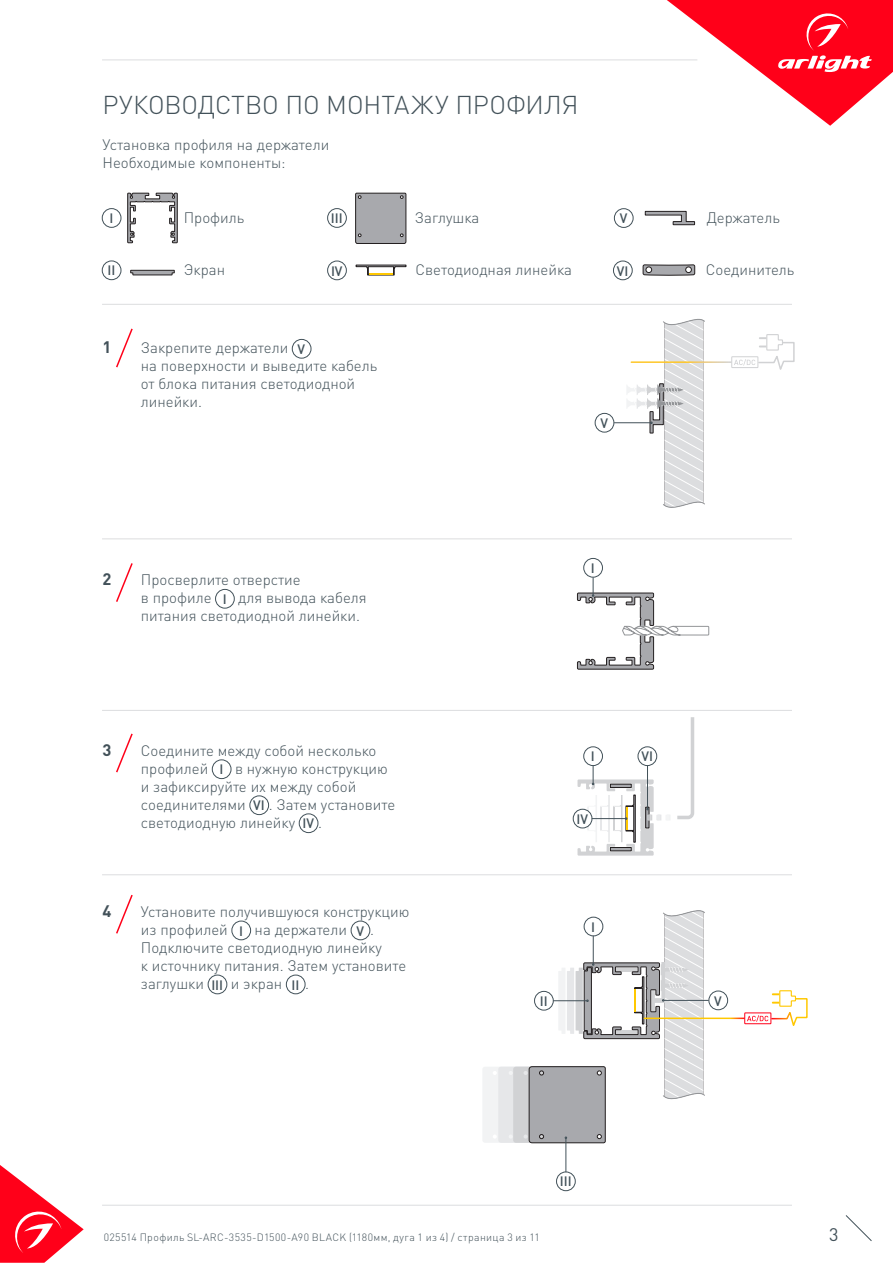
<style>
.page{position:relative;width:893px;height:1263px;background:#fff}
.page>*{position:absolute;margin:0;border:0;box-sizing:border-box;transform-origin:0 0}
.t1{font:300 25.5px "DIN Pro";letter-spacing:-.005em;color:#425159}
.t2{font:18px "DIN Pro";color:#425159}
.t3{font:700 16.5px "DIN Pro";color:#425159}
.t4{font:300 15px/18px "DIN Pro";color:#425159}
.t5{font:500 13.5px "DIN Pro";color:#425159}
.t6{font:300 10.5px "DIN Pro";letter-spacing:.04em;color:#425159}
</style>
<div class="page">
<svg style="left:0;top:1165px;width:84px;height:98px"></svg>
<svg style="left:845px;top:1215px;width:27px;height:26px"></svg>
<svg style="left:667px;top:0;width:226px;height:126px"></svg>
<hr style="left:102px;top:60px;width:595px;height:1px;background:#dcdddf">
<hr style="left:102px;top:1205px;width:690px;height:1px;background:#dcdddf">
<hr style="left:102px;top:304px;width:690px;height:1px;background:#dcdddf">
<hr style="left:102px;top:538px;width:690px;height:1px;background:#dcdddf">
<hr style="left:102px;top:710px;width:690px;height:1px;background:#dcdddf">
<hr style="left:102px;top:874px;width:690px;height:1px;background:#dcdddf">
<svg style="left:356px;top:265px;width:50px;height:10px"></svg>
<div style="left:327px;top:261px;width:20px;height:19px;border:1px solid #425159;border-radius:50%"></div>
<div style="left:614px;top:208px;width:19px;height:20px;border:1px solid #425159;border-radius:50%"></div>
<div style="left:613px;top:261px;width:19px;height:19px;border:1px solid #425159;border-radius:50%"></div>
<div style="left:292px;top:339px;width:19px;height:19px;border:1px solid #425159;border-radius:50%"></div>
<div style="left:212px;top:760px;width:19px;height:19px;border:1px solid #425159;border-radius:50%"></div>
<div style="left:250px;top:796px;width:19px;height:19px;border:1px solid #425159;border-radius:50%"></div>
<div style="left:299px;top:814px;width:19px;height:19px;border:1px solid #425159;border-radius:50%"></div>
<div style="left:232px;top:921px;width:19px;height:19px;border:1px solid #425159;border-radius:50%"></div>
<div style="left:351px;top:921px;width:19px;height:19px;border:1px solid #425159;border-radius:50%"></div>
<div style="left:208px;top:975px;width:19px;height:19px;border:1px solid #425159;border-radius:50%"></div>
<div style="left:286px;top:975px;width:19px;height:19px;border:1px solid #425159;border-radius:50%"></div>
<div style="left:215px;top:589px;width:19px;height:19px;border:1px solid #425159;border-radius:50%"></div>
<div style="left:731px;top:356px;width:27px;height:12px;border:1px solid #d1d2d4"></div>
<svg style="left:734px;top:334px;width:61px;height:36px"></svg>
<svg style="left:116px;top:328px;width:17px;height:40px"></svg>
<svg style="left:116px;top:563px;width:17px;height:39px"></svg>
<svg style="left:116px;top:733px;width:17px;height:40px"></svg>
<svg style="left:116px;top:894px;width:17px;height:40px"></svg>
<div style="left:573px;top:809px;width:19px;height:19px;border:1px solid #425159;border-radius:50%"></div>
<svg style="left:643px;top:265px;width:52px;height:10px"></svg>
<div style="left:638px;top:747px;width:19px;height:19px;border:1px solid #425159;border-radius:50%"></div>
<hr style="left:647px;top:765px;width:1px;height:43px;background:#425159">
<div style="left:583px;top:558px;width:20px;height:19px;border:1px solid #425159;border-radius:50%"></div>
<div style="left:583px;top:747px;width:20px;height:19px;border:1px solid #425159;border-radius:50%"></div>
<svg style="left:577px;top:766px;width:93px;height:90px"></svg>
<div style="left:556px;top:1172px;width:19px;height:19px;border:1px solid #425159;border-radius:50%"></div>
<hr style="left:566px;top:1138px;width:1px;height:34px;background:#425159">
<svg style="left:677px;top:717px;width:17px;height:102px"></svg>
<div style="left:610px;top:784px;width:21px;height:4px;border:1px solid #231f20"></div>
<div style="left:610px;top:847px;width:21px;height:4px;border:1px solid #231f20"></div>
<svg style="left:645px;top:211px;width:50px;height:14px"></svg>
<div style="left:595px;top:413px;width:19px;height:19px;border:1px solid #425159;border-radius:50%"></div>
<hr style="left:614px;top:422px;width:37px;height:1px;background:#425159">
<svg style="left:626px;top:318px;width:79px;height:190px"></svg>
<div style="left:709px;top:991px;width:19px;height:19px;border:1px solid #425159;border-radius:50%"></div>
<hr style="left:664px;top:1000px;width:45px;height:1px;background:#425159">
<svg style="left:355px;top:193px;width:51px;height:51px;background:#9e9fa2"></svg>
<div style="left:102px;top:208px;width:19px;height:20px;border:1px solid #425159;border-radius:50%"></div>
<div style="left:102px;top:261px;width:19px;height:19px;border:1px solid #425159;border-radius:50%"></div>
<div style="left:327px;top:208px;width:20px;height:20px;border:1px solid #425159;border-radius:50%"></div>
<svg style="left:127px;top:193px;width:51px;height:50px"></svg>
<svg style="left:130px;top:270px;width:45px;height:5px"></svg>
<div style="left:744px;top:1012px;width:27px;height:12px;border:1px solid #ff0019"></div>
<svg style="left:747px;top:990px;width:61px;height:36px"></svg>
<svg style="left:483px;top:910px;width:222px;height:233px"></svg>
<svg style="left:577px;top:577px;width:132px;height:93px"></svg>
<p class="t1" style="left:103px;top:87px;width:477px">РУКОВОДСТВО ПО МОНТАЖУ ПРОФИЛЯ</p>
<p class="t4" style="left:103px;top:134px;width:228px">Установка профиля на держатели</p>
<p class="t4" style="left:103px;top:152px;width:185px">Необходимые компоненты:</p>
<p class="t5" style="left:109px;top:209px;width:5px">I</p>
<p class="t4" style="left:415px;top:207px;width:66px">Заглушка</p>
<p class="t4" style="left:184px;top:207px;width:62px">Профиль</p>
<p class="t4" style="left:184px;top:260px;width:43px">Экран</p>
<p class="t5" style="left:331px;top:209px;width:13px">III</p>
<p class="t4" style="left:415px;top:260px;width:158px">Cветодиодная линейка</p>
<p class="t5" style="left:107px;top:261px;width:9px">II</p>
<p class="t5" style="left:331px;top:261px;width:13px">IV</p>
<p class="t5" style="left:620px;top:209px;width:9px">V</p>
<p class="t5" style="left:617px;top:261px;width:13px">VI</p>
<p class="t3" style="left:103px;top:336px;width:10px">1</p>
<p class="t4" style="left:141px;top:338px;width:149px">Закрепите держатели</p>
<p class="t5" style="left:298px;top:340px;width:9px">V</p>
<p class="t4" style="left:141px;top:356px;width:238px">на поверхности и выведите кабель от блока питания светодиодной линейки.</p>
<p class="t5" style="left:600px;top:414px;width:9px">V</p>
<p class="t3" style="left:103px;top:568px;width:10px">2</p>
<p class="t4" style="left:141px;top:570px;width:161px">Просверлите отверстие в профиле</p>
<p class="t4" style="left:141px;top:588px;width:227px;text-indent:97px">для вывода кабеля питания светодиодной линейки.</p>
<p class="t5" style="left:223px;top:590px;width:5px">I</p>
<p class="t3" style="left:103px;top:738px;width:10px">3</p>
<p class="t4" style="left:141px;top:741px;width:237px">Соедините между собой несколько профилей</p>
<p class="t5" style="left:219px;top:760px;width:5px">I</p>
<p class="t4" style="left:141px;top:759px;width:249px;text-indent:94px">в нужную конструкцию и зафиксируйте их между собой соединителями</p>
<p class="t4" style="left:141px;top:795px;width:256px;text-indent:128px">. Затем установите светодиодную линейку</p>
<p class="t5" style="left:253px;top:796px;width:13px">VI</p>
<p class="t5" style="left:303px;top:814px;width:13px">IV</p>
<p class="t4" style="left:318px;top:813px;width:5px">.</p>
<p class="t3" style="left:103px;top:900px;width:10px">4</p>
<p class="t4" style="left:141px;top:902px;width:270px">Установите получившуюся конструкцию из профилей</p>
<p class="t5" style="left:239px;top:921px;width:5px">I</p>
<p class="t4" style="left:255px;top:920px;width:94px">на держатели</p>
<p class="t5" style="left:356px;top:921px;width:9px">V</p>
<p class="t4" style="left:141px;top:920px;width:267px;text-indent:229px">.<br>Подключите светодиодную линейку<br>к источнику питания. Затем установите заглушки</p>
<p class="t5" style="left:211px;top:975px;width:13px">III</p>
<p class="t4" style="left:231px;top:974px;width:53px">и экран</p>
<p class="t5" style="left:292px;top:975px;width:9px">II</p>
<p class="t4" style="left:305px;top:974px;width:5px">.</p>
<p class="t5" style="left:591px;top:559px;width:5px">I</p>
<p class="t5" style="left:591px;top:747px;width:5px">I</p>
<p class="t5" style="left:577px;top:810px;width:13px">IV</p>
<p class="t5" style="left:540px;top:992px;width:9px">II</p>
<p class="t5" style="left:591px;top:918px;width:5px">I</p>
<p class="t5" style="left:641px;top:747px;width:13px">VI</p>
<p class="t4" style="left:707px;top:208px;width:75px">Держатель</p>
<p class="t4" style="left:706px;top:260px;width:90px">Соединитель</p>
<p class="t5" style="left:714px;top:991px;width:9px">V</p>
<p class="t5" style="left:560px;top:1172px;width:13px">III</p>
<p class="t6" style="left:104px;top:1230px;width:438px">025514 Профиль SL-ARC-3535-D1500-A90 BLACK (1180мм, дуга 1 из 4) / страница 3 из 11</p>
<p class="t2" style="left:829px;top:1222px;width:11px">3</p>
</div>
